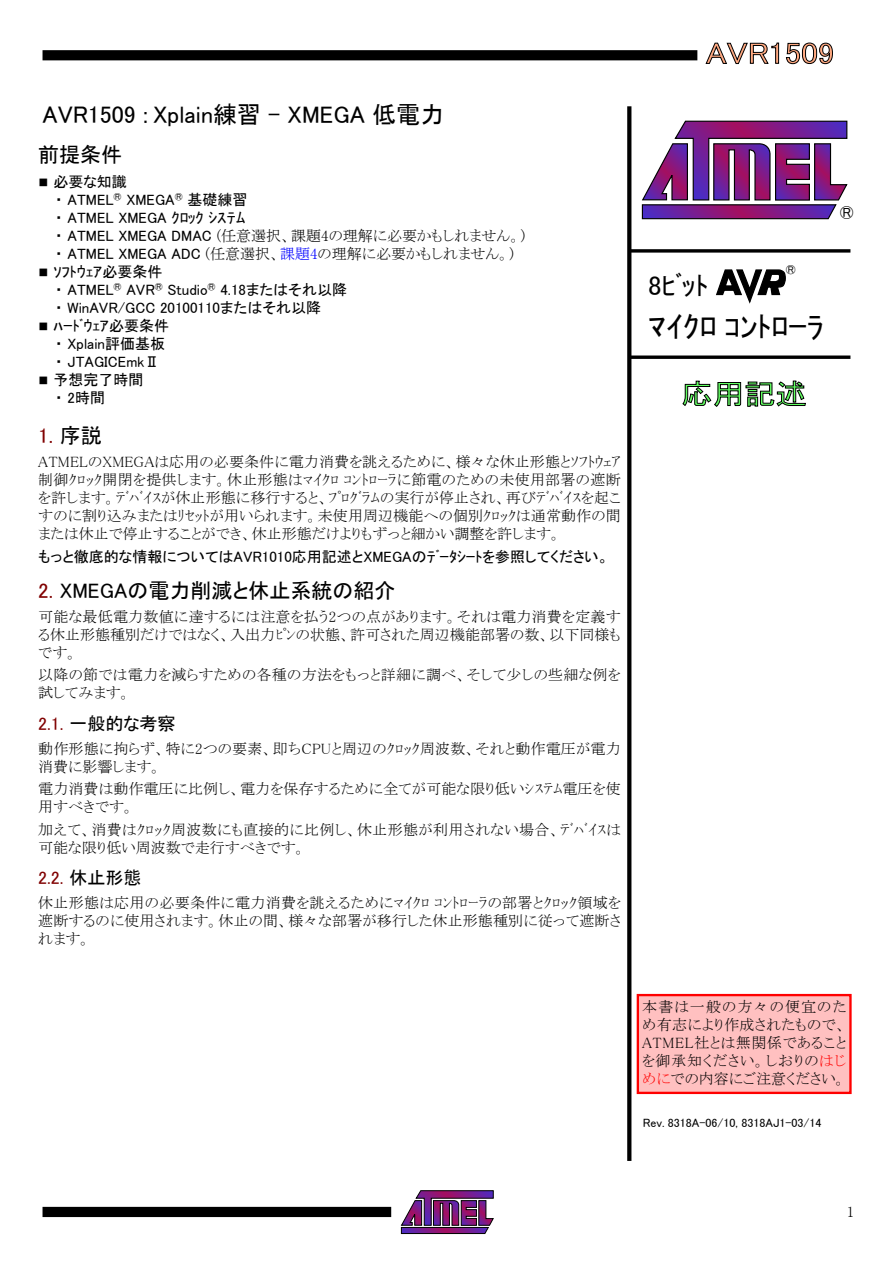
<style>
.page{position:relative;width:893px;height:1263px;background:#fff}
.page>*{position:absolute;margin:0;border:0;box-sizing:border-box;transform-origin:0 0}
.t1{font:30px "MS P Gothic";color:#000}
.t2{font:30px "MS P Gothic";color:#ffa880;scale:1.1 1}
.t3{font:28.5px "MS P Gothic";color:#60ff60;scale:1.1 1}
.t4{font:27px "MS P Gothic";color:#000}
.t5{font:24px "MS P Gothic";color:#000}
.t6{font:21px "MS P Gothic";color:#000}
.t7{font:21px "MS P Gothic";color:#800000}
.t8{font:18px "MS P Gothic";color:#000}
.t9{font:18px "MS P Gothic";color:#800000}
.t10{font:15px/18px "MS P Mincho";letter-spacing:.01em;color:#000}
.t11{font:15px/18px "MS P Gothic";color:#000}
.t12{font:12px "MS P Gothic";color:#000}
.s1{font-size:10.5px}
.s2{font-family:"MS P Gothic"}
.s3{color:#00f}
.s4{color:#000}
.s5{color:#800000}
.s6{color:#f00}
</style>
<div class="page">
<svg style="left:641px;top:120px;width:207px;height:100px"></svg>
<svg style="left:716px;top:269px;width:70px;height:35px"></svg>
<svg style="left:631px;top:355px;width:219px;height:4px"></svg>
<svg style="left:631px;top:249px;width:219px;height:4px"></svg>
<svg style="left:627px;top:106px;width:4px;height:1055px;background:#0e0e0e"></svg>
<svg style="left:682px;top:381px;width:124px;height:26px"></svg>
<svg style="left:401px;top:1190px;width:93px;height:44px"></svg>
<div style="left:43px;top:1207px;width:348px;height:10px;background:#000"></div>
<div style="left:43px;top:50px;width:654px;height:10px;background:#000"></div>
<svg style="left:706px;top:43px;width:73px;height:21px"></svg>
<svg style="left:786px;top:43px;width:47px;height:21px"></svg>
<div style="left:638px;top:995px;width:212px;height:98px;background:#ffc0c0"></div>
<div style="left:637px;top:994px;width:215px;height:100px;border:2px solid #f00"></div>
<h3 class="t5" style="left:43px;top:103px;width:403px">AVR1509 : Xplain練習 - XMEGA 低電力</h3>
<h3 class="t6" style="left:38px;top:144px;width:86px">前提条件</h3>
<p class="t11" style="left:55px;top:173px;width:194px;text-indent:-17px"><span class="s1">■</span> 必要な知識<br>・ ATMEL<sup>®</sup> XMEGA<sup>®</sup> 基礎練習・ ATMEL XMEGA ｸﾛｯｸ ｼｽﾃﾑ</p>
<p class="t10" style="left:55px;top:227px;width:471px"><span class="s2">・ ATMEL XMEGA DMAC</span> (任意選択、課題4の理解に必要かもしれません。)<span class="s2">・ ATMEL XMEGA ADC</span> (任意選択、<span class="s3">課題4</span>の理解に必要かもしれません。)</p>
<p class="t11" style="left:55px;top:263px;width:293px;text-indent:-17px"><span class="s1">■</span> ｿﾌﾄｳｪｱ必要条件<br>・ ATMEL<sup>®</sup> AVR<sup>®</sup> Studio<sup>®</sup> 4.18またはそれ以降・ WinAVR/GCC 20100110またはそれ以降</p>
<p class="t11" style="left:55px;top:317px;width:115px;text-indent:-17px"><span class="s1">■</span> ﾊｰﾄﾞｳｪｱ必要条件・ Xplain評価基板・ JTAGICEmkⅡ</p>
<p class="t11" style="left:55px;top:371px;width:90px;text-indent:-17px"><span class="s1">■</span> 予想完了時間・ 2時間</p>
<h3 class="t7" style="left:38px;top:425px;width:65px">1. <span class="s4">序説</span></h3>
<p class="t10" style="left:38px;top:453px;width:584px;text-align:justify">ATMELのXMEGAは応用の必要条件に電力消費を誂えるために、様々な休止形態とｿﾌﾄｳｪｱ制御ｸﾛｯｸ開閉を提供します。休止形態はﾏｲｸﾛ ｺﾝﾄﾛｰﾗに節電のための未使用部署の遮断を許します。ﾃﾞﾊﾞｲｽが休止形態に移行すると、ﾌﾟﾛｸﾞﾗﾑの実行が停止され、再びﾃﾞﾊﾞｲｽを起こすのに割り込みまたはﾘｾｯﾄが用いられます。未使用周辺機能への個別ｸﾛｯｸは通常動作の間または休止で停止することができ、休止形態だけよりもずっと細かい調整を許します。</p>
<p class="t11" style="left:38px;top:547px;width:572px">もっと徹底的な情報についてはAVR1010応用記述とXMEGAのﾃﾞｰﾀｼｰﾄを参照してください。</p>
<h3 class="t6" style="left:38px;top:580px;width:359px"><span class="s5">2.</span> XMEGAの電力削減と休止系統の紹介</h3>
<p class="t10" style="left:38px;top:607px;width:584px;text-align:justify">可能な最低電力数値に達するには注意を払う2つの点があります。それは電力消費を定義する休止形態種別だけではなく、入出力ﾋﾟﾝの状態、許可された周辺機能部署の数、以下同様もです。</p>
<p class="t10" style="left:38px;top:666px;width:584px">以降の節では電力を減らすための各種の方法をもっと詳細に調べ、そして少しの些細な例を試してみます。</p>
<p class="t8" style="left:38px;top:714px;width:139px"><span class="s5">2.1.</span> 一般的な考察</p>
<p class="t10" style="left:38px;top:739px;width:584px">動作形態に拘らず、特に2つの要素、即ちCPUと周辺のｸﾛｯｸ周波数、それと動作電圧が電力消費に影響します。</p>
<p class="t10" style="left:38px;top:780px;width:584px">電力消費は動作電圧に比例し、電力を保存するために全てが可能な限り低いｼｽﾃﾑ電圧を使用すべきです。</p>
<p class="t10" style="left:38px;top:820px;width:584px">加えて、消費はｸﾛｯｸ周波数にも直接的に比例し、休止形態が利用されない場合、ﾃﾞﾊﾞｲｽは可能な限り低い周波数で走行すべきです。</p>
<p class="t9" style="left:38px;top:869px;width:105px">2.2. <span class="s4">休止形態</span></p>
<p class="t10" style="left:38px;top:894px;width:584px;text-align:justify">休止形態は応用の必要条件に電力消費を誂えるためにﾏｲｸﾛ ｺﾝﾄﾛｰﾗの部署とｸﾛｯｸ領域を遮断するのに使用されます。休止の間、様々な部署が移行した休止形態種別に従って遮断されます。</p>
<h1 class="t2" style="left:706px;top:38px;width:118px">AVR1509</h1>
<h3 class="t6" style="left:840px;top:202px;width:16px">®</h3>
<p class="t11" style="left:786px;top:261px;width:12px">®</p>
<h3 class="t4" style="left:648px;top:271px;width:62px">8ﾋﾞｯﾄ</h3>
<h1 class="t1" style="left:648px;top:311px;width:177px">ﾏｲｸﾛ ｺﾝﾄﾛｰﾗ</h1>
<h2 class="t3" style="left:681px;top:379px;width:116px">応用記述</h2>
<p class="t10" style="left:642px;top:998px;width:206px;text-align:justify">本書は一般の方々の便宜のため有志により作成されたもので、ATMEL社とは無関係であることを御承知ください。しおりの<span class="s6">はじめに</span>での内容にご注意ください。</p>
<p class="t12" style="left:643px;top:1116px;width:180px">Rev. 8318A-06/10, 8318AJ1-03/14</p>
<p class="t10" style="left:847px;top:1202px;width:9px">1</p>
</div>
